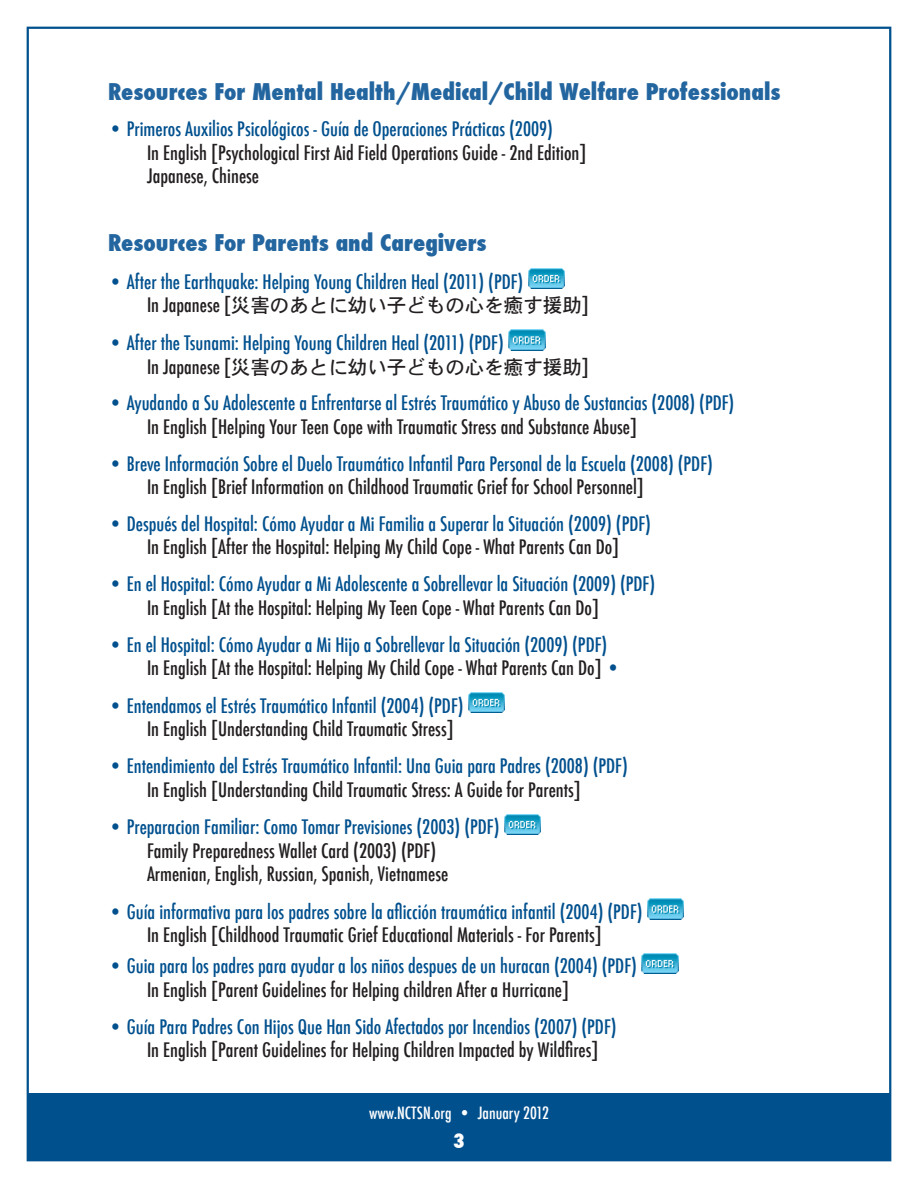
<style>
.page{position:relative;width:918px;height:1188px;background:#fff}
.page>*{position:absolute;margin:0;border:0;box-sizing:border-box;transform-origin:0 0}
.t1{font:800 condensed 22.5px "Futura";color:#23659f}
.t2{font:500 condensed 19.5px/23.4px "Futura";color:#00508e}
.t3{font:500 condensed 19.5px/23.4px "Futura";color:#231f20}
.t4{font:800 condensed 19.5px "Futura";color:#fff}
.t5{font:500 condensed 16.5px "Futura";color:#fff}
.s1{color:#231f20}
.s2{font-family:"Osaka";font-weight:400;font-stretch:normal;color:#231f20}
.s3{color:#00508e}
</style>
<div class="page">
<div style="left:27px;top:1094px;width:864px;height:66px;background:#00508e"></div>
<img style="left:528px;top:269px;width:37px;height:20px">
<img style="left:508px;top:330px;width:37px;height:20px">
<img style="left:468px;top:692px;width:37px;height:21px">
<img style="left:504px;top:814px;width:37px;height:20px">
<img style="left:647px;top:899px;width:37px;height:20px">
<img style="left:641px;top:953px;width:37px;height:20px">
<p class="t1" style="left:108px;top:76px;width:674px">Resources For Mental Health/Medical/Child Welfare Professionals</p>
<p class="t2" style="left:108px;top:118px;width:446px">• Primeros Auxilios Psicológicos - Guía de Operaciones Prácticas (2009)</p>
<p class="t3" style="left:147px;top:141px;width:441px">In English [Psychological First Aid Field Operations Guide - 2nd Edition]<br>Japanese, Chinese</p>
<p class="t1" style="left:108px;top:228px;width:380px">Resources For Parents and Caregivers</p>
<p class="t2" style="left:147px;top:270px;width:443px;text-indent:-39px">• After the Earthquake: Helping Young Children Heal (2011) (PDF)<br><span class="s1">In Japanese [</span><span class="s2">災害のあとに幼い子どもの心を癒す援助</span><span class="s1">]</span></p>
<p class="t2" style="left:147px;top:331px;width:443px;text-indent:-39px">• After the Tsunami: Helping Young Children Heal (2011) (PDF)<br><span class="s1">In Japanese [</span><span class="s2">災害のあとに幼い子どもの心を癒す援助</span><span class="s1">]</span></p>
<p class="t2" style="left:108px;top:392px;width:628px">• Ayudando a Su Adolescente a Enfrentarse al Estrés Traumático y Abuso de Sustancias (2008) (PDF)</p>
<p class="t3" style="left:147px;top:415px;width:492px">In English [Helping Your Teen Cope with Traumatic Stress and Substance Abuse]</p>
<p class="t2" style="left:108px;top:452px;width:606px">• Breve Información Sobre el Duelo Traumático Infantil Para Personal de la Escuela (2008) (PDF)</p>
<p class="t3" style="left:147px;top:475px;width:498px">In English [Brief Information on Childhood Traumatic Grief for School Personnel]</p>
<p class="t2" style="left:108px;top:512px;width:545px">• Después del Hospital: Cómo Ayudar a Mi Familia a Superar la Situación (2009) (PDF)</p>
<p class="t3" style="left:147px;top:536px;width:474px">In English [After the Hospital: Helping My Child Cope - What Parents Can Do]</p>
<p class="t2" style="left:108px;top:573px;width:549px">• En el Hospital: Cómo Ayudar a Mi Adolescente a Sobrellevar la Situación (2009) (PDF)</p>
<p class="t3" style="left:147px;top:596px;width:453px">In English [At the Hospital: Helping My Teen Cope - What Parents Can Do]</p>
<p class="t2" style="left:108px;top:633px;width:501px">• En el Hospital: Cómo Ayudar a Mi Hijo a Sobrellevar la Situación (2009) (PDF)</p>
<p class="t3" style="left:147px;top:656px;width:475px">In English [At the Hospital: Helping My Child Cope - What Parents Can Do] <span class="s3">•</span></p>
<p class="t2" style="left:108px;top:694px;width:357px">• Entendamos el Estrés Traumático Infantil (2004) (PDF)</p>
<p class="t3" style="left:147px;top:718px;width:308px">In English [Understanding Child Traumatic Stress]</p>
<p class="t2" style="left:108px;top:754px;width:521px">• Entendimiento del Estrés Traumático Infantil: Una Guia para Padres (2008) (PDF)</p>
<p class="t3" style="left:147px;top:778px;width:435px">In English [Understanding Child Traumatic Stress: A Guide for Parents]</p>
<p class="t2" style="left:108px;top:816px;width:393px">• Preparacion Familiar: Como Tomar Previsiones (2003) (PDF)</p>
<p class="t3" style="left:147px;top:839px;width:291px">Family Preparedness Wallet Card (2003) (PDF)</p>
<p class="t3" style="left:147px;top:862px;width:303px">Armenian, English, Russian, Spanish, Vietnamese</p>
<p class="t2" style="left:108px;top:900px;width:536px">• Guía informativa para los padres sobre la aflicción traumática infantil (2004) (PDF)</p>
<p class="t3" style="left:147px;top:924px;width:456px">In English [Childhood Traumatic Grief Educational Materials - For Parents]</p>
<p class="t2" style="left:108px;top:955px;width:530px">• Guia para los padres para ayudar a los niños despues de un huracan (2004) (PDF)</p>
<p class="t3" style="left:147px;top:978px;width:423px">In English [Parent Guidelines for Helping children After a Hurricane]</p>
<p class="t2" style="left:108px;top:1015px;width:510px">• Guía Para Padres Con Hijos Que Han Sido Afectados por Incendios (2007) (PDF)</p>
<p class="t3" style="left:147px;top:1038px;width:453px">In English [Parent Guidelines for Helping Children Impacted by Wildfires]</p>
<p class="t5" style="left:369px;top:1102px;width:181px">www.NCTSN.org • January 2012</p>
<p class="t4" style="left:453px;top:1128px;width:13px">3</p>
</div>
